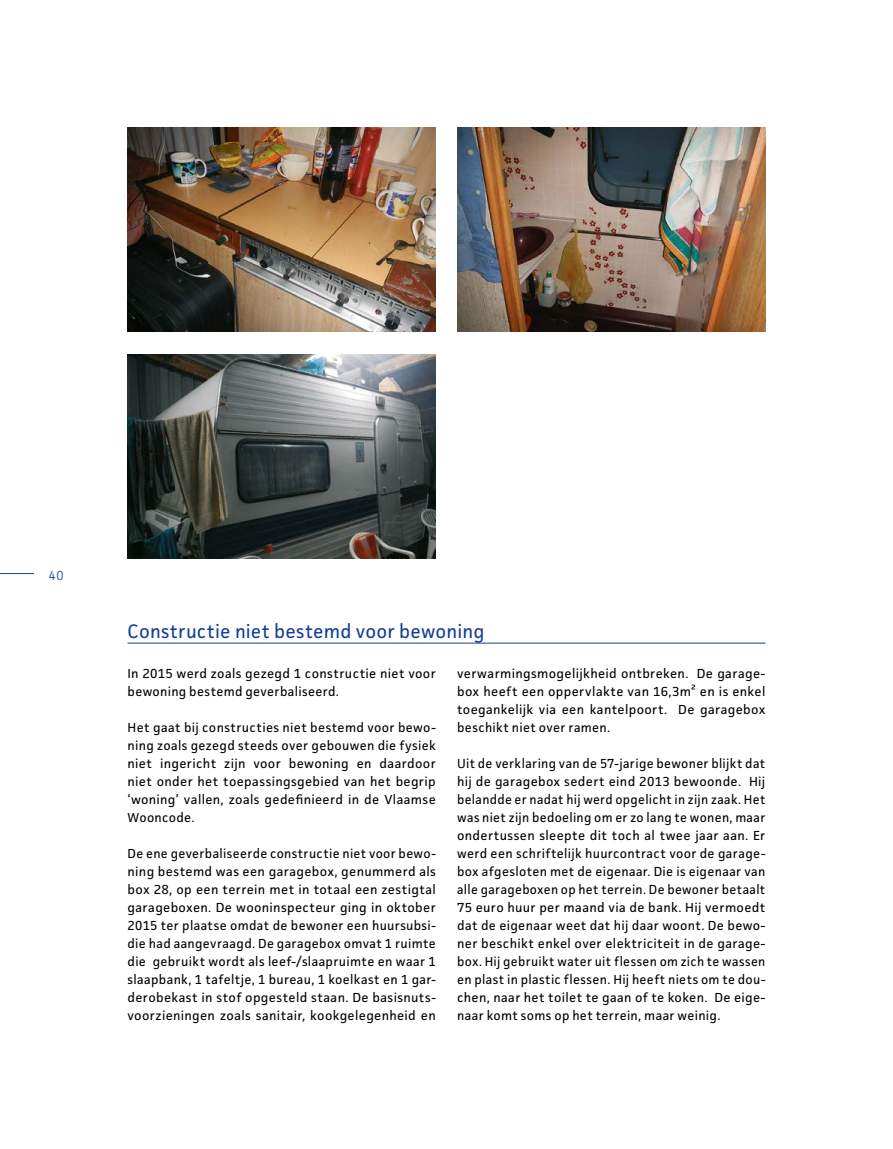
<style>
.page{position:relative;width:893px;height:1149px;background:#fff}
.page>*{position:absolute;margin:0;border:0;box-sizing:border-box;transform-origin:0 0}
.H1_1_1_1{font:19.5px "Facit";letter-spacing:.01em;color:#134094}
.Bodytekst{font:13.2px/18px "Facit";letter-spacing:.025em;color:#000;text-align:justify}
.t1{font:300 13.2px "Facit";color:#134094}
</style>
<div class="page">
<img style="left:457px;top:128px;width:308px;height:204px">
<img style="left:128px;top:128px;width:308px;height:204px">
<img style="left:128px;top:354px;width:308px;height:204px">
<hr style="left:128px;top:642px;width:637px;height:1px;background:#134094">
<hr style="left:0;top:573px;width:34px;height:1px;background:#134094">
<p class="t1" style="left:49px;top:566px;width:16px">40</p>
<p class="H1_1_1_1" style="left:128px;top:619px;width:358px">Constructie niet bestemd voor bewoning</p>
<p class="Bodytekst" style="left:128px;top:663px;width:310px">In 2015 werd zoals gezegd 1 constructie niet voor bewoning bestemd geverbaliseerd.</p>
<p class="Bodytekst" style="left:128px;top:717px;width:310px">Het gaat bij constructies niet bestemd voor bewo&shy;ning zoals gezegd steeds over gebouwen die fysiek niet ingericht zijn voor bewoning en daardoor niet onder het toepassingsgebied van het begrip ‘woning’ vallen, zoals gedefinieerd in de Vlaamse Wooncode.</p>
<p class="Bodytekst" style="left:128px;top:843px;width:310px">De ene geverbaliseerde constructie niet voor bewo&shy;ning bestemd was een garagebox, genummerd als box 28, op een terrein met in totaal een zestigtal garageboxen. De wooninspecteur ging in oktober 2015 ter plaatse omdat de bewoner een huursubsi&shy;die had aangevraagd. De garagebox omvat 1 ruimte die gebruikt wordt als leef-/slaapruimte en waar 1 slaapbank, 1 tafeltje, 1 bureau, 1 koelkast en 1 gar&shy;derobekast in stof opgesteld staan. De basisnuts&shy;voorzieningen zoals sanitair, kookgelegenheid en</p>
<p class="Bodytekst" style="left:457px;top:663px;width:310px">verwarmingsmogelijkheid ontbreken. De garage&shy;box heeft een oppervlakte van 16,3m² en is enkel toegankelijk via een kantelpoort. De garagebox beschikt niet over ramen.</p>
<p class="Bodytekst" style="left:457px;top:753px;width:310px">Uit de verklaring van de 57-jarige bewoner blijkt dat hij de garagebox sedert eind 2013 bewoonde. Hij belandde er nadat hij werd opgelicht in zijn zaak. Het was niet zijn bedoeling om er zo lang te wonen, maar ondertussen sleepte dit toch al twee jaar aan. Er werd een schriftelijk huurcontract voor de garage&shy;box afgesloten met de eigenaar. Die is eigenaar van alle garageboxen op het terrein. De bewoner betaalt 75 euro huur per maand via de bank. Hij vermoedt dat de eigenaar weet dat hij daar woont. De bewo&shy;ner beschikt enkel over elektriciteit in de garage&shy;box. Hij gebruikt water uit flessen om zich te wassen en plast in plastic flessen. Hij heeft niets om te dou&shy;chen, naar het toilet te gaan of te koken. De eige&shy;naar komt soms op het terrein, maar weinig.</p>
</div>
